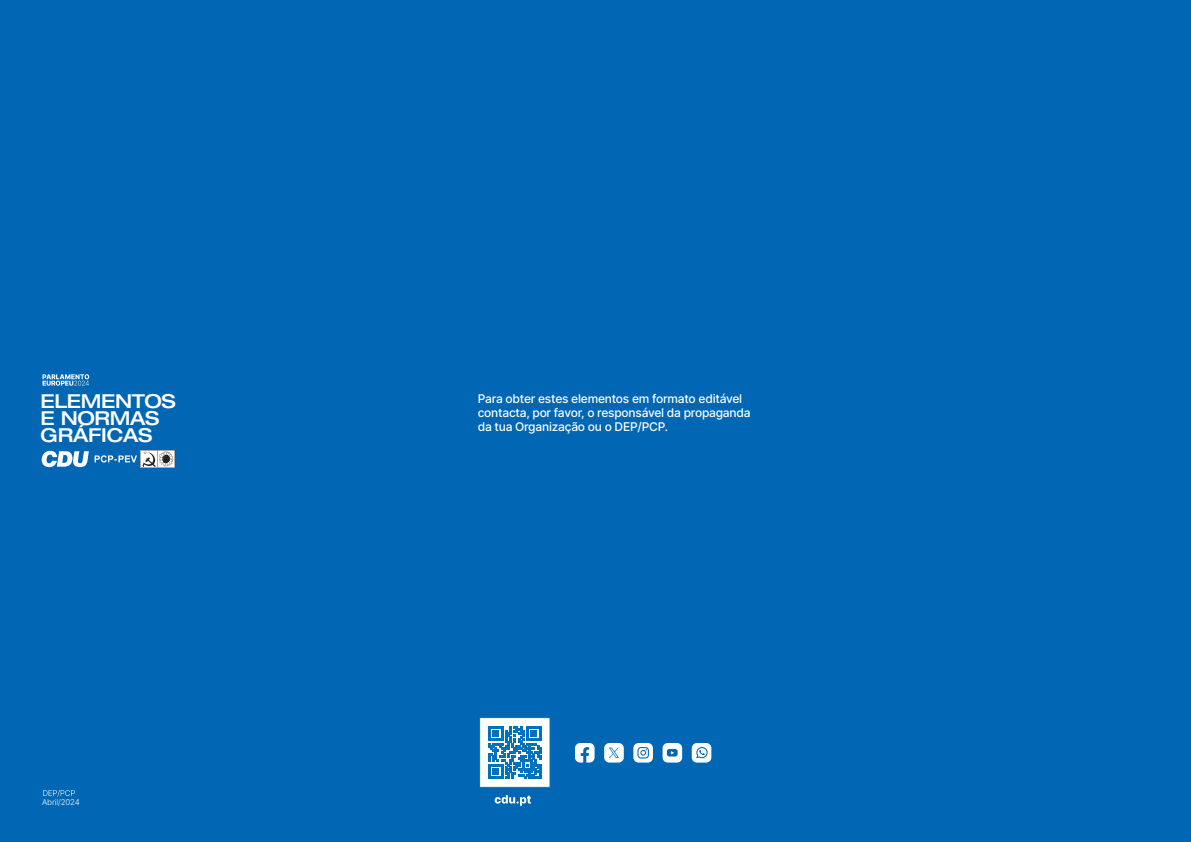
<style>
.page{position:relative;width:1191px;height:842px;background:#0166b3}
.page>*{position:absolute;margin:0;border:0;box-sizing:border-box;transform-origin:0 0}
.t1{font:500 expanded 19.2px/16.9px "Helvetica Neue";letter-spacing:-.02em;color:#fff}
.t2{font:500 12px/14px "Inter";letter-spacing:-.02em;color:#fff}
.t3{font:300 8px "Inter";letter-spacing:-.02em;color:#fff}
</style>
<div class="page">
<svg style="left:95px;top:450px;width:80px;height:18px"></svg>
<svg style="left:42px;top:451px;width:47px;height:16px"></svg>
<svg style="left:43px;top:374px;width:46px;height:12px"></svg>
<svg style="left:43px;top:790px;width:32px;height:7px"></svg>
<svg style="left:494px;top:795px;width:37px;height:11px"></svg>
<div style="left:479px;top:717px;width:71px;height:70px;background:#fff;border:1px solid #0072bc"></div>
<svg style="left:488px;top:726px;width:53px;height:53px"></svg>
<svg style="left:692px;top:743px;width:19px;height:19px"></svg>
<svg style="left:662px;top:743px;width:20px;height:19px"></svg>
<svg style="left:633px;top:743px;width:20px;height:19px"></svg>
<svg style="left:575px;top:743px;width:19px;height:19px"></svg>
<svg style="left:604px;top:743px;width:20px;height:19px"></svg>
<h1 class="t1" style="left:41px;top:392px;width:137px">ELEMENTOS<br>E NORMAS<br>GRÁFICAS</h1>
<p class="t3" style="left:42px;top:796px;width:39px">Abril/2024</p>
<p class="t2" style="left:478px;top:391px;width:274px">Para obter estes elementos em formato editável contacta, por favor, o responsável da propaganda da tua Organização ou o DEP/PCP.</p>
</div>
